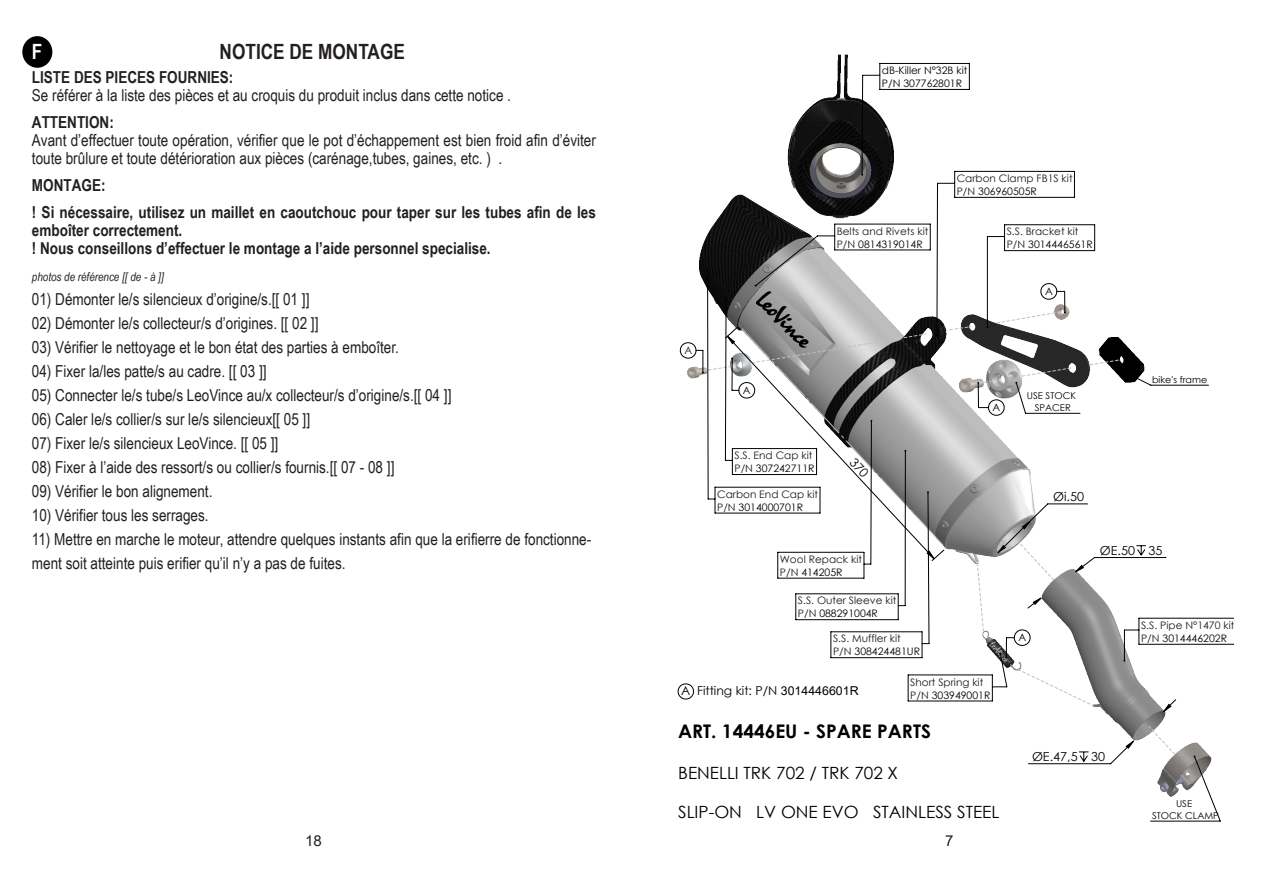
<style>
.page{position:relative;width:1263px;height:893px;background:#fff}
.page>*{position:absolute;margin:0;border:0;box-sizing:border-box;transform-origin:0 0}
.t1{font:700 21px "Arial Narrow";color:#231f20}
.t2{font:700 21px "Arial Narrow";color:#fff}
.t3{font:700 18.75px "Century Gothic";color:#000}
.t4{font:16.95px "Century Gothic";color:#000}
.t5{font:16.5px/18px "Arial Narrow";color:#231f20}
.t6{font:700 16.5px/18px "Arial Narrow";color:#231f20}
.t7{font:15px "Arial";color:#231f20}
.t8{font:12.45px "Century Gothic";color:#000}
.t9{font:12.15px "Century Gothic";color:#000}
.t10{font:italic 12px "Arial Narrow";color:#231f20}
.t11{font:10.35px/12.9px "Century Gothic";color:#191924}
.t12{font:10.35px/12.9px "Century Gothic";color:#000}
.t13{font:9.45px/12px "Century Gothic";color:#000;text-align:center}
.s1{color:#000}
.s2{font-family:"Arial"}
</style>
<div class="page">
<div style="left:22px;top:36px;width:30px;height:32px;background:#000001;border-radius:50%"></div>
<img style="left:787px;top:54px;width:74px;height:117px">
<svg style="left:678px;top:683px;width:16px;height:17px"></svg>
<svg style="left:695px;top:171px;width:538px;height:530px"></svg>
<svg style="left:1028px;top:382px;width:193px;height:440px"></svg>
<svg style="left:1126px;top:372px;width:83px;height:14px"></svg>
<svg style="left:702px;top:269px;width:423px;height:393px"></svg>
<svg style="left:1015px;top:382px;width:180px;height:375px"></svg>
<svg style="left:861px;top:63px;width:109px;height:113px"></svg>
<svg style="left:727px;top:336px;width:207px;height:223px"></svg>
<svg style="left:997px;top:521px;width:178px;height:241px"></svg>
<svg style="left:849px;top:457px;width:20px;height:21px"></svg>
<p class="t2" style="left:32px;top:36px;width:12px">F</p>
<p class="t1" style="left:220px;top:36px;width:187px">NOTICE DE MONTAGE</p>
<p class="t6" style="left:32px;top:67px;width:203px">LISTE DES PIECES FOURNIES:</p>
<p class="t5" style="left:32px;top:86px;width:481px">Se référer à la liste des pièces et au croquis du produit inclus dans cette notice .</p>
<p class="t6" style="left:32px;top:112px;width:83px">ATTENTION:</p>
<p class="t5" style="left:32px;top:131px;width:565px">Avant d’effectuer toute opération, vérifier que le pot d’échappement est bien froid afin d’éviter toute brûlure et toute détérioration aux pièces (carénage,tubes, gaines, etc. ) .</p>
<p class="t6" style="left:32px;top:175px;width:75px">MONTAGE:</p>
<p class="t6" style="left:32px;top:202px;width:565px">! Si nécessaire, utilisez un maillet en caoutchouc pour taper sur les tubes afin de les emboîter correctement.</p>
<p class="t6" style="left:32px;top:238px;width:460px">! Nous conseillons d’effectuer le montage a l’aide personnel specialise.</p>
<p class="t10" style="left:32px;top:268px;width:133px">photos de référence [[ de - à ]]</p>
<p class="t5" style="left:32px;top:290px;width:279px">01) Démonter le/s silencieux d’origine/s.[[ 01 ]]</p>
<p class="t5" style="left:32px;top:314px;width:288px">02) Démonter le/s collecteur/s d’origines. [[ 02 ]]</p>
<p class="t5" style="left:32px;top:338px;width:369px">03) Vérifier le nettoyage et le bon état des parties à emboîter.</p>
<p class="t5" style="left:32px;top:362px;width:236px">04) Fixer la/les patte/s au cadre. [[ 03 ]]</p>
<p class="t5" style="left:32px;top:386px;width:421px">05) Connecter le/s tube/s LeoVince au/x collecteur/s d’origine/s.[[ 04 ]]</p>
<p class="t5" style="left:32px;top:410px;width:280px">06) Caler le/s collier/s sur le/s silencieux[[ 05 ]]</p>
<p class="t5" style="left:32px;top:434px;width:248px">07) Fixer le/s silencieux LeoVince. [[ 05 ]]</p>
<p class="t5" style="left:32px;top:458px;width:364px">08) Fixer à l’aide des ressort/s ou collier/s fournis.[[ 07 - 08 ]]</p>
<p class="t5" style="left:32px;top:482px;width:182px">09) Vérifier le bon alignement.</p>
<p class="t5" style="left:32px;top:506px;width:178px">10) Vérifier tous les serrages.</p>
<p class="t5" style="left:32px;top:527px;width:561px;line-height:24px">11) Mettre en marche le moteur, attendre quelques instants afin que la erifierre de fonctionne&shy;ment soit atteinte puis erifier qu’il n’y a pas de fuites.</p>
<p class="t12" style="left:882px;top:64px;width:87px">dB-Killer N°32B kit<br>P/N 307762801R</p>
<p class="t11" style="left:837px;top:224px;width:93px">Belts and Rivets kit<br>P/N <span class="s1">0814319014R</span></p>
<p class="t11" style="left:684px;top:344px;width:9px">A</p>
<p class="t12" style="left:743px;top:383px;width:9px">A</p>
<p class="t11" style="left:734px;top:449px;width:82px">S.S. End Cap kit<br>P/N <span class="s1">307242711R</span></p>
<p class="t11" style="left:717px;top:487px;width:102px">Carbon End Cap kit<br>P/N <span class="s1">3014000701R</span></p>
<p class="t11" style="left:780px;top:553px;width:84px">Wool Repack kit<br>P/N <span class="s1">414205R</span></p>
<p class="t11" style="left:798px;top:594px;width:100px">S.S. Outer Sleeve kit<br>P/N <span class="s1">088291004R</span></p>
<p class="t11" style="left:833px;top:632px;width:89px">S.S. Muffler kit<br>P/N <span class="s1">308424481UR</span></p>
<p class="t11" style="left:957px;top:172px;width:117px">Carbon Clamp FB1S kit<br>P/N <span class="s1">306960505R</span></p>
<p class="t11" style="left:1007px;top:225px;width:87px">S.S. Bracket kit<br>P/N <span class="s1">3014446561R</span></p>
<p class="t12" style="left:1045px;top:285px;width:9px">A</p>
<p class="t12" style="left:992px;top:401px;width:9px">A</p>
<p class="t13" style="left:1027px;top:389px;width:51px">USE STOCK<br>SPACER</p>
<p class="t13" style="left:1152px;top:373px;width:57px">bike's frame</p>
<p class="t12" style="left:1018px;top:631px;width:9px">A</p>
<p class="t8" style="left:1053px;top:488px;width:32px">Øi.50</p>
<p class="t8" style="left:1100px;top:541px;width:64px">ØE.50 35</p>
<p class="t11" style="left:1141px;top:618px;width:95px">S.S. Pipe N°1470 kit<br>P/N <span class="s1">3014446202R</span></p>
<p class="t11" style="left:910px;top:675px;width:82px">Short Spring kit<br>P/N <span class="s1">303949001R</span></p>
<p class="t9" style="left:681px;top:682px;width:179px">A Fitting kit: P/N <span class="s2">3014446601R</span></p>
<p class="t3" style="left:678px;top:717px;width:254px">ART. 14446EU - SPARE PARTS</p>
<p class="t4" style="left:678px;top:761px;width:221px">BENELLI TRK 702 / TRK 702 X</p>
<p class="t4" style="left:678px;top:800px;width:323px">SLIP-ON LV ONE EVO STAINLESS STEEL</p>
<p class="t8" style="left:1032px;top:748px;width:75px">ØE.47,5 30</p>
<p class="t13" style="left:1152px;top:798px;width:68px">USE<br>STOCK CLAMP</p>
<p class="t7" style="left:305px;top:830px;width:18px">18</p>
<p class="t7" style="left:945px;top:830px;width:10px">7</p>
</div>
